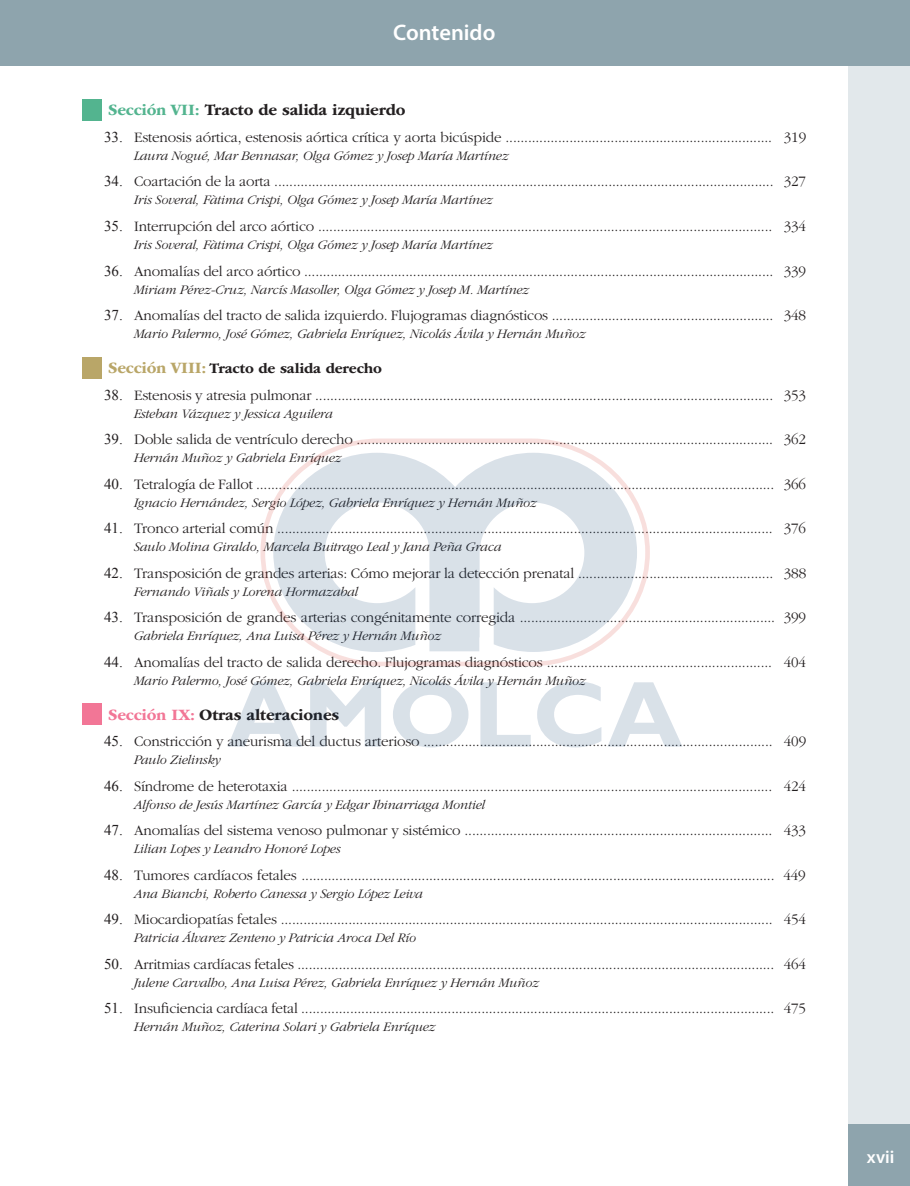
<style>
.page{position:relative;width:910px;height:1186px;background:#fff}
.page>*{position:absolute;margin:0;border:0;box-sizing:border-box;transform-origin:0 0}
.t1{font:600 22.5px "Myriad Pro";color:#fff}
.t2{font:600 18px "Myriad Pro";color:#fff}
.t3{font:700 16.5px "ITC Garamond Std";letter-spacing:-.01em;color:#231f20}
.t4{font:300 15px "ITC Garamond Std";letter-spacing:-.01em;color:#231f20}
.t5{font:700 15px "ITC Garamond Std";letter-spacing:-.01em;color:#231f20}
.t6{font:italic 300 13.5px "ITC Garamond Std";letter-spacing:-.01em;color:#231f20}
.s1{color:#53b48f}
.s2{font-family:"Times New Roman";font-weight:400}
.s3{font-size:16.5px;color:#b9a668}
.s4{color:#f27696}
</style>
<div class="page">
<div style="left:848px;top:0;width:61px;height:1186px;background:#e2e8eb"></div>
<div style="left:848px;top:1124px;width:61px;height:62px;background:#8ea4ad"></div>
<div style="left:0;top:0;width:909px;height:66px;background:#8ea4ad"></div>
<div style="left:83px;top:357px;width:19px;height:21px;background:#b9a668"></div>
<div style="left:83px;top:704px;width:19px;height:21px;background:#f27696"></div>
<div style="left:83px;top:100px;width:19px;height:21px;background:#53b48f"></div>
<svg style="left:260px;top:438px;width:389px;height:228px"></svg>
<svg style="left:273px;top:453px;width:363px;height:199px;fill:#d9e1e8"></svg>
<svg style="left:228px;top:682px;width:74px;height:64px"></svg>
<svg style="left:310px;top:682px;width:71px;height:64px"></svg>
<svg style="left:393px;top:681px;width:75px;height:66px"></svg>
<svg style="left:480px;top:682px;width:50px;height:64px"></svg>
<svg style="left:537px;top:681px;width:64px;height:66px"></svg>
<svg style="left:608px;top:682px;width:74px;height:64px"></svg>
<h1 class="t1" style="left:393px;top:18px;width:104px">Contenido</h1>
<p class="t3" style="left:108px;top:101px;width:299px"><span class="s1">Sección VII:</span> Tracto de salida izquierdo</p>
<p class="t4" style="left:104px;top:129px;width:703px"><span class="s2">33.</span> Estenosis aórtica, estenosis aórtica crítica y aorta bicúspide ....................................................................... 319</p>
<p class="t6" style="left:134px;top:148px;width:376px">Laura Nogué, Mar Bennasar, Olga Gómez y Josep María Martínez</p>
<p class="t4" style="left:104px;top:174px;width:703px"><span class="s2">34.</span> Coartación de la aorta ..................................................................................................................................... 327</p>
<p class="t6" style="left:134px;top:193px;width:360px">Iris Soveral, Fàtima Crispi, Olga Gómez y Josep María Martínez</p>
<p class="t4" style="left:104px;top:218px;width:703px"><span class="s2">35.</span> Interrupción del arco aórtico ......................................................................................................................... 334</p>
<p class="t6" style="left:134px;top:237px;width:360px">Iris Soveral, Fàtima Crispi, Olga Gómez y Josep María Martínez</p>
<p class="t4" style="left:104px;top:263px;width:703px"><span class="s2">36.</span> Anomalías del arco aórtico ............................................................................................................................. 339</p>
<p class="t6" style="left:134px;top:282px;width:397px">Miriam Pérez-Cruz, Narcís Masoller, Olga Gómez y Josep M. Martínez</p>
<p class="t4" style="left:104px;top:307px;width:703px"><span class="s2">37.</span> Anomalías del tracto de salida izquierdo. Flujogramas diagnósticos ........................................................... 348</p>
<p class="t6" style="left:134px;top:326px;width:453px">Mario Palermo, José Gómez, Gabriela Enríquez, Nicolás Ávila y Hernán Muñoz</p>
<p class="t5" style="left:108px;top:360px;width:275px"><span class="s3">Sección VIII:</span> Tracto de salida derecho</p>
<p class="t4" style="left:104px;top:387px;width:703px"><span class="s2">38.</span> Estenosis y atresia pulmonar .......................................................................................................................... 353</p>
<p class="t6" style="left:134px;top:406px;width:200px">Esteban Vázquez y Jessica Aguilera</p>
<p class="t4" style="left:104px;top:431px;width:703px"><span class="s2">39.</span> Doble salida de ventrículo derecho ............................................................................................................... 362</p>
<p class="t6" style="left:134px;top:450px;width:209px">Hernán Muñoz y Gabriela Enríquez</p>
<p class="t4" style="left:104px;top:476px;width:703px"><span class="s2">40.</span> Tetralogía de Fallot .......................................................................................................................................... 366</p>
<p class="t6" style="left:134px;top:495px;width:404px">Ignacio Hernández, Sergio López, Gabriela Enríquez y Hernán Muñoz</p>
<p class="t4" style="left:104px;top:520px;width:703px"><span class="s2">41.</span> Tronco arterial común .................................................................................................................................... 376</p>
<p class="t6" style="left:134px;top:539px;width:369px">Saulo Molina Giraldo, Marcela Buitrago Leal y Jana Peña Graca</p>
<p class="t4" style="left:104px;top:565px;width:703px"><span class="s2">42.</span> Transposición de grandes arterias: Cómo mejorar la detección prenatal .................................................... 388</p>
<p class="t6" style="left:134px;top:584px;width:226px">Fernando Viñals y Lorena Hormazabal</p>
<p class="t4" style="left:104px;top:609px;width:703px"><span class="s2">43.</span> Transposición de grandes arterias congénitamente corregida .................................................................... 399</p>
<p class="t6" style="left:134px;top:628px;width:309px">Gabriela Enríquez, Ana Luisa Pérez y Hernán Muñoz</p>
<p class="t4" style="left:104px;top:654px;width:703px"><span class="s2">44.</span> Anomalías del tracto de salida derecho. Flujogramas diagnósticos ............................................................ 404</p>
<p class="t6" style="left:134px;top:673px;width:453px">Mario Palermo, José Gómez, Gabriela Enríquez, Nicolás Ávila y Hernán Muñoz</p>
<p class="t3" style="left:108px;top:705px;width:233px"><span class="s4">Sección IX:</span> Otras alteraciones</p>
<p class="t4" style="left:104px;top:733px;width:703px"><span class="s2">45.</span> Constricción y aneurisma del ductus arterioso ............................................................................................. 409</p>
<p class="t6" style="left:134px;top:752px;width:88px">Paulo Zielinsky</p>
<p class="t4" style="left:104px;top:778px;width:703px"><span class="s2">46.</span> Síndrome de heterotaxia ................................................................................................................................ 424</p>
<p class="t6" style="left:134px;top:797px;width:353px">Alfonso de Jesús Martínez García y Edgar Ibinarriaga Montiel</p>
<p class="t4" style="left:104px;top:822px;width:703px"><span class="s2">47.</span> Anomalías del sistema venoso pulmonar y sistémico .................................................................................. 433</p>
<p class="t6" style="left:134px;top:841px;width:208px">Lilian Lopes y Leandro Honoré Lopes</p>
<p class="t4" style="left:104px;top:867px;width:702px"><span class="s2">48.</span> Tumores cardíacos fetales .............................................................................................................................. 449</p>
<p class="t6" style="left:134px;top:886px;width:290px">Ana Bianchi, Roberto Canessa y Sergio López Leiva</p>
<p class="t4" style="left:104px;top:911px;width:703px"><span class="s2">49.</span> Miocardiopatías fetales ................................................................................................................................... 454</p>
<p class="t6" style="left:134px;top:930px;width:284px">Patricia Álvarez Zenteno y Patricia Aroca Del Río</p>
<p class="t4" style="left:104px;top:956px;width:703px"><span class="s2">50.</span> Arritmias cardíacas fetales ............................................................................................................................... 464</p>
<p class="t6" style="left:134px;top:975px;width:406px">Julene Carvalho, Ana Luisa Pérez, Gabriela Enríquez y Hernán Muñoz</p>
<p class="t4" style="left:104px;top:1000px;width:703px"><span class="s2">51.</span> Insuficiencia cardíaca fetal .............................................................................................................................. 475</p>
<p class="t6" style="left:134px;top:1019px;width:303px">Hernán Muñoz, Caterina Solari y Gabriela Enríquez</p>
<p class="t2" style="left:866px;top:1145px;width:29px">xvii</p>
</div>
